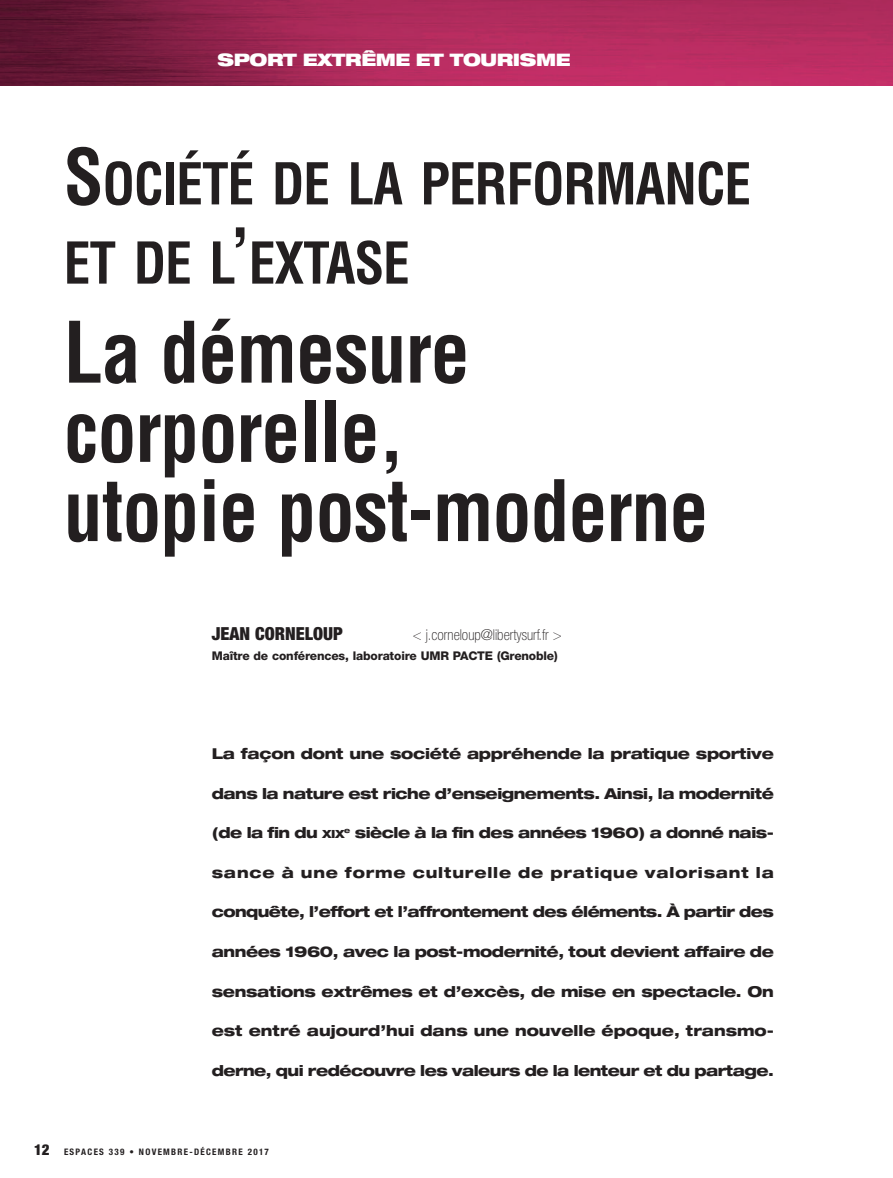
<style>
.page{position:relative;width:893px;height:1178px;background:#fff}
.page>*{position:absolute;margin:0;border:0;box-sizing:border-box;transform-origin:0 0}
.t1{font:700 condensed 82.5px/79.2px "Helvetica LT Std";letter-spacing:-.015em;color:#231f20;scale:.95 1}
.t2{font:700 condensed 56.25px/79.2px "Helvetica LT Std";letter-spacing:-.02em;color:#231f20;scale:.95 1}
.t3{font:900 condensed 18px "Helvetica Neue";color:#231f20}
.t4{font:900 expanded 17.25px "Helvetica Neue";letter-spacing:-.025em;color:#fff}
.t5{font:800 expanded 15px "Helvetica Neue";letter-spacing:-.03em;color:#231f20}
.t6{font:800 expanded 15px "Helvetica Neue";letter-spacing:-.005em;color:#231f20}
.t7{font:800 expanded 15px "Helvetica Neue";letter-spacing:.055em;color:#231f20}
.t8{font:100 condensed 15px "Helvetica Neue LT Std";color:#231f20}
.t9{font:800 12px "Helvetica Neue LT Std";letter-spacing:-.015em;color:#231f20}
.t10{font:700 condensed 9px "Helvetica Neue";letter-spacing:.145em;color:#231f20}
.s1{font-size:75px}
.s2{font-size:11.25px}
.s3{font-weight:900;font-size:15px}
</style>
<div class="page">
<img style="left:0;top:0;width:893px;height:86px">
<p class="t4" style="left:218px;top:53px;width:354px">SPORT EXTRÊME ET TOURISME</p>
<h2 class="t2" style="left:64px;top:149px;width:725px"><span class="s1">S</span>OCIÉTÉ DE LA PERFORMANCE<br>ET DE L<span class="s1">’</span>EXTASE</h2>
<h1 class="t1" style="left:64px;top:320px;width:680px">La démesure corporelle,<br>utopie post-moderne</h1>
<p class="t3" style="left:212px;top:627px;width:133px">JEAN CORNELOUP</p>
<p class="t8" style="left:413px;top:629px;width:150px">&lt; j.corneloup@libertysurf.fr &gt;</p>
<p class="t9" style="left:212px;top:651px;width:347px">Maître de conférences, laboratoire UMR PACTE (Grenoble)</p>
<p class="t5" style="left:212px;top:748px;width:564px">La façon dont une société appréhende la pratique sportive</p>
<p class="t5" style="left:212px;top:787px;width:564px">dans la nature est riche d’enseignements. Ainsi, la modernité</p>
<p class="t5" style="left:212px;top:827px;width:564px">(de la fin du <span class="s2">XIX</span><sup>e</sup> siècle à la fin des années 1960) a donné nais-</p>
<p class="t7" style="left:212px;top:866px;width:564px">sance à une forme culturelle de pratique valorisant la</p>
<p class="t5" style="left:212px;top:906px;width:564px">conquête, l’effort et l’affrontement des éléments. À partir des</p>
<p class="t5" style="left:212px;top:946px;width:564px">années 1960, avec la post-modernité, tout devient affaire de</p>
<p class="t5" style="left:212px;top:985px;width:564px">sensations extrêmes et d’excès, de mise en spectacle. On</p>
<p class="t6" style="left:212px;top:1025px;width:564px">est entré aujourd’hui dans une nouvelle époque, transmo-</p>
<p class="t5" style="left:212px;top:1064px;width:564px">derne, qui redécouvre les valeurs de la lenteur et du partage.</p>
<p class="t10" style="left:34px;top:1144px;width:236px"><span class="s3">12</span> ESPACES 339 • NOVEMBRE-DÉCEMBRE 2017</p>
</div>
